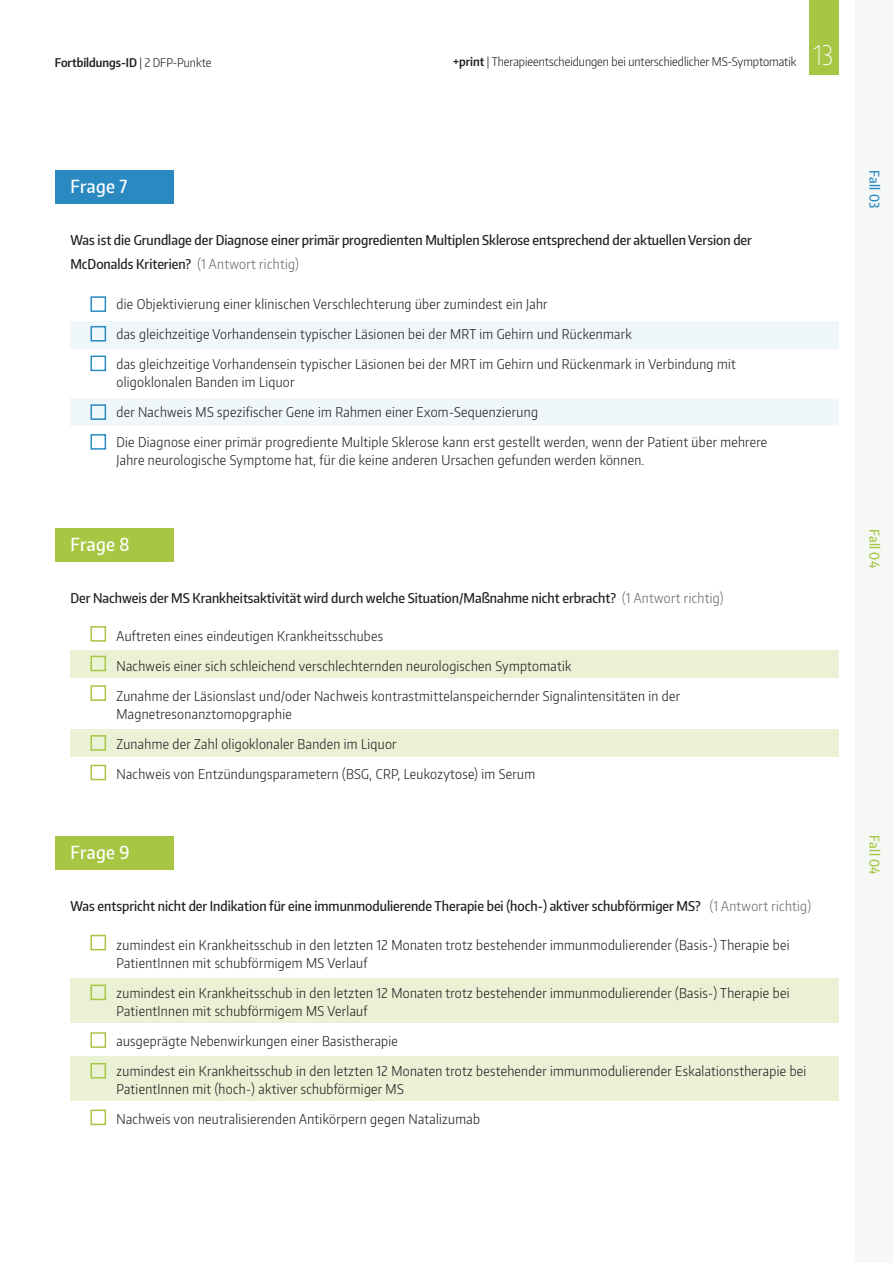
<style>
.page{position:relative;width:893px;height:1263px;background:#fff}
.page>*{position:absolute;margin:0;border:0;box-sizing:border-box;transform-origin:0 0}
.t1{font:100 27px "Encode Sans Condensed";color:#fff}
.t2{font:500 18px "Encode Sans Condensed";letter-spacing:.02em;color:#fff}
.t3{font:300 13.5px/18px "Encode Sans Condensed";letter-spacing:.025em;color:#231f20}
.t4{font:500 13.5px/24px "Encode Sans Condensed";color:#231f20}
.t5{font:500 13.5px "Encode Sans Condensed";letter-spacing:.025em;color:#a7c643}
.t6{font:500 13.5px "Encode Sans Condensed";letter-spacing:.025em;color:#2b89c2}
.t7{font:300 12px "Encode Sans Condensed";color:#231f20}
.t8{font:600 12px "Encode Sans Condensed";color:#231f20}
.s1{font-weight:300}
.s2{font-weight:600}
.s3{font-weight:300;color:#6a6a6a}
</style>
<div class="page">
<div style="left:809px;top:0;width:30px;height:74px;background:#a7c643"></div>
<div style="left:855px;top:0;width:38px;height:1263px;background:#f6f8f6"></div>
<div style="left:70px;top:650px;width:769px;height:27px;background:#eaf1d5"></div>
<div style="left:70px;top:730px;width:769px;height:27px;background:#eaf1d5"></div>
<div style="left:55px;top:528px;width:119px;height:34px;background:#a7c643"></div>
<div style="left:90px;top:626px;width:16px;height:16px;border:2px solid #a7c643"></div>
<div style="left:90px;top:656px;width:16px;height:15px;border:2px solid #a7c643"></div>
<div style="left:90px;top:685px;width:16px;height:16px;border:2px solid #a7c643"></div>
<div style="left:90px;top:735px;width:16px;height:16px;border:2px solid #a7c643"></div>
<div style="left:90px;top:765px;width:16px;height:15px;border:2px solid #a7c643"></div>
<div style="left:55px;top:836px;width:119px;height:33px;background:#a7c643"></div>
<div style="left:70px;top:1056px;width:769px;height:44px;background:#eaf1d5"></div>
<div style="left:70px;top:978px;width:769px;height:44px;background:#eaf1d5"></div>
<div style="left:90px;top:935px;width:16px;height:15px;border:2px solid #a7c643"></div>
<div style="left:90px;top:984px;width:16px;height:16px;border:2px solid #a7c643"></div>
<div style="left:90px;top:1032px;width:16px;height:16px;border:2px solid #a7c643"></div>
<div style="left:90px;top:1063px;width:16px;height:15px;border:2px solid #a7c643"></div>
<div style="left:90px;top:1109px;width:16px;height:16px;border:2px solid #a7c643"></div>
<div style="left:55px;top:170px;width:119px;height:33px;background:#2b89c2"></div>
<div style="left:70px;top:398px;width:769px;height:28px;background:#f0f7fb"></div>
<div style="left:70px;top:321px;width:769px;height:28px;background:#f0f7fb"></div>
<div style="left:90px;top:296px;width:16px;height:16px;border:2px solid #2b8ac1"></div>
<div style="left:90px;top:326px;width:16px;height:16px;border:2px solid #2b8ac1"></div>
<div style="left:90px;top:356px;width:16px;height:15px;border:2px solid #2b8ac1"></div>
<div style="left:90px;top:404px;width:16px;height:16px;border:2px solid #2b8ac1"></div>
<div style="left:90px;top:434px;width:16px;height:16px;border:2px solid #2b8ac1"></div>
<p class="t8" style="left:55px;top:54px;width:158px">Fortbildungs-ID <span class="s1">| 2 DFP-Punkte</span></p>
<p class="t7" style="left:453px;top:54px;width:345px"><span class="s2">+print</span> | Therapieentscheidungen bei unterschiedlicher MS-Symptomatik</p>
<h1 class="t1" style="left:813px;top:37px;width:22px">13</h1>
<h2 class="t2" style="left:70px;top:174px;width:58px">Frage 7</h2>
<p class="t4" style="left:70px;top:227px;width:683px">Was ist die Grundlage der Diagnose einer primär progredienten Multiplen Sklerose entsprechend der aktuellen Version der<br>McDonalds Kriterien? <span class="s3">(1 Antwort richtig)</span></p>
<p class="t3" style="left:116px;top:295px;width:433px">die Objektivierung einer klinischen Verschlechterung über zumindest ein Jahr</p>
<p class="t3" style="left:116px;top:325px;width:517px">das gleichzeitige Vorhandensein typischer Läsionen bei der MRT im Gehirn und Rückenmark</p>
<p class="t3" style="left:116px;top:355px;width:621px">das gleichzeitige Vorhandensein typischer Läsionen bei der MRT im Gehirn und Rückenmark in Verbindung mit oligoklonalen Banden im Liquor</p>
<p class="t3" style="left:116px;top:403px;width:423px">der Nachweis MS spezifischer Gene im Rahmen einer Exom-Sequenzierung</p>
<p class="t3" style="left:116px;top:433px;width:652px">Die Diagnose einer primär progrediente Multiple Sklerose kann erst gestellt werden, wenn der Patient über mehrere<br>Jahre neurologische Symptome hat, für die keine anderen Ursachen gefunden werden können.</p>
<h2 class="t2" style="left:70px;top:533px;width:61px">Frage 8</h2>
<p class="t4" style="left:70px;top:586px;width:655px">Der Nachweis der MS Krankheitsaktivität wird durch welche Situation/Maßnahme nicht erbracht? <span class="s3">(1 Antwort richtig)</span></p>
<p class="t3" style="left:116px;top:626px;width:268px">Auftreten eines eindeutigen Krankheitsschubes</p>
<p class="t3" style="left:116px;top:656px;width:456px">Nachweis einer sich schleichend verschlechternden neurologischen Symptomatik</p>
<p class="t3" style="left:116px;top:686px;width:565px">Zunahme der Läsionslast und/oder Nachweis kontrastmittelanspeichernder Signalintensitäten in der<br>Magnetresonanztomopgraphie</p>
<p class="t3" style="left:116px;top:734px;width:282px">Zunahme der Zahl oligoklonaler Banden im Liquor</p>
<p class="t3" style="left:116px;top:764px;width:420px">Nachweis von Entzündungsparametern (BSG, CRP, Leukozytose) im Serum</p>
<h2 class="t2" style="left:70px;top:840px;width:61px">Frage 9</h2>
<p class="t4" style="left:70px;top:893px;width:742px">Was entspricht nicht der Indikation für eine immunmodulierende Therapie bei (hoch-) aktiver schubförmiger MS? <span class="s3">(1 Antwort richtig)</span></p>
<p class="t3" style="left:116px;top:935px;width:674px">zumindest ein Krankheitsschub in den letzten 12 Monaten trotz bestehender immunmodulierender (Basis-) Therapie bei<br>PatientInnen mit schubförmigem MS Verlauf</p>
<p class="t3" style="left:116px;top:983px;width:674px">zumindest ein Krankheitsschub in den letzten 12 Monaten trotz bestehender immunmodulierender (Basis-) Therapie bei<br>PatientInnen mit schubförmigem MS Verlauf</p>
<p class="t3" style="left:116px;top:1031px;width:283px">ausgeprägte Nebenwirkungen einer Basistherapie</p>
<p class="t3" style="left:116px;top:1061px;width:691px">zumindest ein Krankheitsschub in den letzten 12 Monaten trotz bestehender immunmodulierender Eskalationstherapie bei<br>PatientInnen mit (hoch-) aktiver schubförmiger MS</p>
<p class="t3" style="left:116px;top:1109px;width:365px">Nachweis von neutralisierenden Antikörpern gegen Natalizumab</p>
<p class="t6" style="left:883px;top:170px;width:40px;rotate:90deg">Fall 03</p>
<p class="t5" style="left:883px;top:529px;width:41px;rotate:90deg">Fall 04</p>
<p class="t5" style="left:883px;top:835px;width:41px;rotate:90deg">Fall 04</p>
</div>
